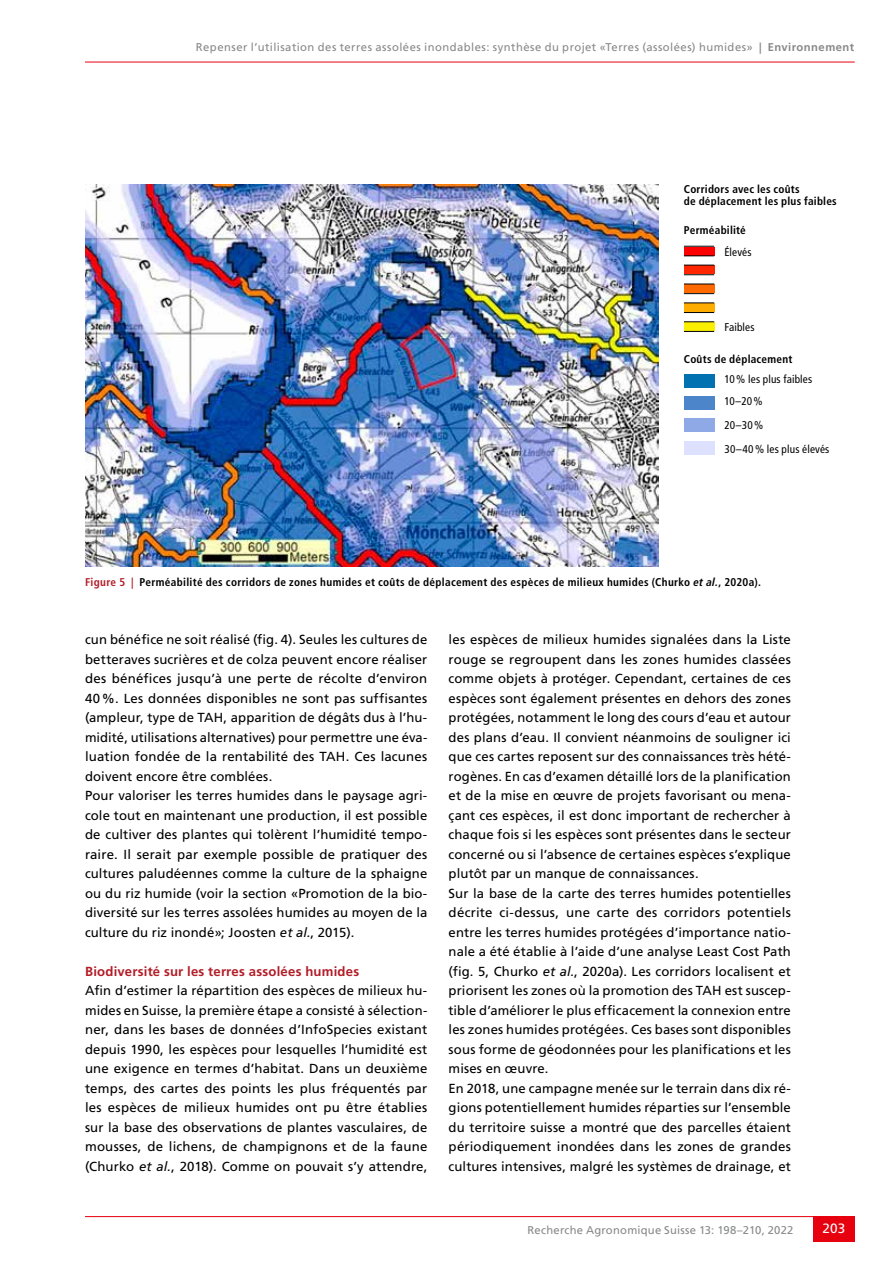
<style>
.page{position:relative;width:893px;height:1263px;background:#fff}
.page>*{position:absolute;margin:0;border:0;box-sizing:border-box;transform-origin:0 0}
.t1{font:13.5px "Frutiger LT Std";color:#fff}
.t2{font:13.2px/19.5px "Frutiger LT Std";letter-spacing:.01em;color:#000}
.t3{font:700 13.2px "Frutiger LT Std";letter-spacing:.015em;color:#b21c27}
.t4{font:700 condensed 11.25px/12px "Frutiger LT Std";letter-spacing:.025em;color:#000}
.t5{font:11.25px "Frutiger LT Std";letter-spacing:.04em;color:#878988}
.t6{font:condensed 11.25px/21.3px "Frutiger LT Std";letter-spacing:.015em;color:#000}
.t7{font:11.25px "Frutiger LT Std";letter-spacing:.02em;color:#878988}
.s1{font-weight:700}
.s2{color:#b21c27}
.s3{font-style:italic}
</style>
<div class="page">
<hr style="left:85px;top:62px;width:770px;height:1px;background:#e7000e">
<hr style="left:85px;top:1216px;width:770px;height:1px;background:#e7000e">
<div style="left:813px;top:1216px;width:42px;height:26px;background:#e7000e"></div>
<div style="left:684px;top:374px;width:30px;height:13px;background:#0171b1"></div>
<div style="left:684px;top:396px;width:30px;height:14px;background:#4c85ca"></div>
<div style="left:684px;top:418px;width:30px;height:14px;background:#8fa8e6"></div>
<div style="left:684px;top:441px;width:30px;height:13px;background:#dde1ff"></div>
<div style="left:684px;top:247px;width:30px;height:8px;background:#f00"></div>
<hr style="left:684px;top:246px;width:30px;height:1px;background:#000">
<hr style="left:684px;top:255px;width:30px;height:1px;background:#000">
<div style="left:684px;top:265px;width:30px;height:9px;background:#ff2600"></div>
<hr style="left:684px;top:265px;width:30px;height:1px;background:#000">
<hr style="left:684px;top:274px;width:30px;height:1px;background:#000">
<div style="left:684px;top:284px;width:30px;height:9px;background:#ff6a00"></div>
<hr style="left:684px;top:284px;width:30px;height:1px;background:#000">
<hr style="left:684px;top:293px;width:30px;height:1px;background:#000">
<div style="left:684px;top:303px;width:30px;height:9px;background:#ffac00"></div>
<hr style="left:684px;top:302px;width:30px;height:1px;background:#000">
<hr style="left:684px;top:312px;width:30px;height:1px;background:#000">
<div style="left:684px;top:322px;width:30px;height:9px;background:#fbef00"></div>
<hr style="left:684px;top:321px;width:30px;height:1px;background:#000">
<hr style="left:684px;top:331px;width:30px;height:1px;background:#000">
<img style="left:85px;top:185px;width:574px;height:381px">
<p class="t5" style="left:196px;top:40px;width:660px">Repenser l’utilisation des terres assolées inondables: synthèse du projet «Terres (assolées) humides» <span class="s1">| Environnement</span></p>
<p class="t4" style="left:684px;top:184px;width:154px">Corridors avec les coûts<br>de déplacement les plus faibles</p>
<p class="t4" style="left:684px;top:225px;width:63px">Perméabilité</p>
<p class="t6" style="left:724px;top:241px;width:29px">Élevés</p>
<p class="t6" style="left:724px;top:316px;width:32px">Faibles</p>
<p class="t4" style="left:684px;top:353px;width:110px">Coûts de déplacement</p>
<p class="t6" style="left:724px;top:369px;width:89px">10% les plus faibles<br>10–20%</p>
<p class="t6" style="left:724px;top:412px;width:106px;line-height:24.6px">20–30%<br>30–40% les plus élevés</p>
<p class="t4" style="left:85px;top:576px;width:677px"><span class="s2">Figure 5 |</span> Perméabilité des corridors de zones humides et coûts de déplacement des espèces de milieux humides (Churko <span class="s3">et al.</span>, 2020a).</p>
<p class="t2" style="left:85px;top:630px;width:344px">cun bénéfice ne soit réalisé (fig. 4). Seules les cultures de betteraves sucrières et de colza peuvent encore réaliser des bénéfices jusqu’à une perte de récolte d’environ 40%. Les données disponibles ne sont pas suffisantes (ampleur, type de TAH, apparition de dégâts dus à l’hu&shy;midité, utilisations alternatives) pour permettre une éva&shy;luation fondée de la rentabilité des TAH. Ces lacunes doivent encore être comblées.<br>Pour valoriser les terres humides dans le paysage agri&shy;cole tout en maintenant une production, il est possible de cultiver des plantes qui tolèrent l’humidité tempo&shy;raire. Il serait par exemple possible de pratiquer des cultures paludéennes comme la culture de la sphaigne ou du riz humide (voir la section «Promotion de la bio&shy;diversité sur les terres assolées humides au moyen de la culture du riz inondé»; Joosten <span class="s3">et al.</span>, 2015).</p>
<p class="t3" style="left:85px;top:963px;width:276px">Biodiversité sur les terres assolées humides</p>
<p class="t2" style="left:85px;top:981px;width:344px;text-align:justify">Afin d’estimer la répartition des espèces de milieux hu&shy;mides en Suisse, la première étape a consisté à sélection&shy;ner, dans les bases de données d’InfoSpecies existant depuis 1990, les espèces pour lesquelles l’humidité est une exigence en termes d’habitat. Dans un deuxième temps, des cartes des points les plus fréquentés par les espèces de milieux humides ont pu être établies sur la base des observations de plantes vasculaires, de mousses, de lichens, de champignons et de la faune (Churko <span class="s3">et al.</span>, 2018). Comme on pouvait s’y attendre,</p>
<p class="t2" style="left:449px;top:630px;width:344px">les espèces de milieux humides signalées dans la Liste rouge se regroupent dans les zones humides classées comme objets à protéger. Cependant, certaines de ces espèces sont également présentes en dehors des zones protégées, notamment le long des cours d’eau et autour des plans d’eau. Il convient néanmoins de souligner ici que ces cartes reposent sur des connaissances très hété&shy;rogènes. En cas d’examen détaillé lors de la planification et de la mise en œuvre de projets favorisant ou mena&shy;çant ces espèces, il est donc important de rechercher à chaque fois si les espèces sont présentes dans le secteur concerné ou si l’absence de certaines espèces s’explique plutôt par un manque de connaissances.<br>Sur la base de la carte des terres humides potentielles décrite ci-dessus, une carte des corridors potentiels entre les terres humides protégées d’importance natio&shy;nale a été établie à l’aide d’une analyse Least Cost Path (fig. 5, Churko <span class="s3">et al.</span>, 2020a). Les corridors localisent et priorisent les zones où la promotion des TAH est suscep&shy;tible d’améliorer le plus efficacement la connexion entre les zones humides protégées. Ces bases sont disponibles sous forme de géodonnées pour les planifications et les mises en œuvre.<br>En 2018, une campagne menée sur le terrain dans dix ré&shy;gions potentiellement humides réparties sur l’ensemble du territoire suisse a montré que des parcelles étaient périodiquement inondées dans les zones de grandes cultures intensives, malgré les systèmes de drainage, et</p>
<p class="t7" style="left:528px;top:1223px;width:267px">Recherche Agronomique Suisse 13: 198–210, 2022</p>
<p class="t1" style="left:822px;top:1221px;width:24px">203</p>
</div>
